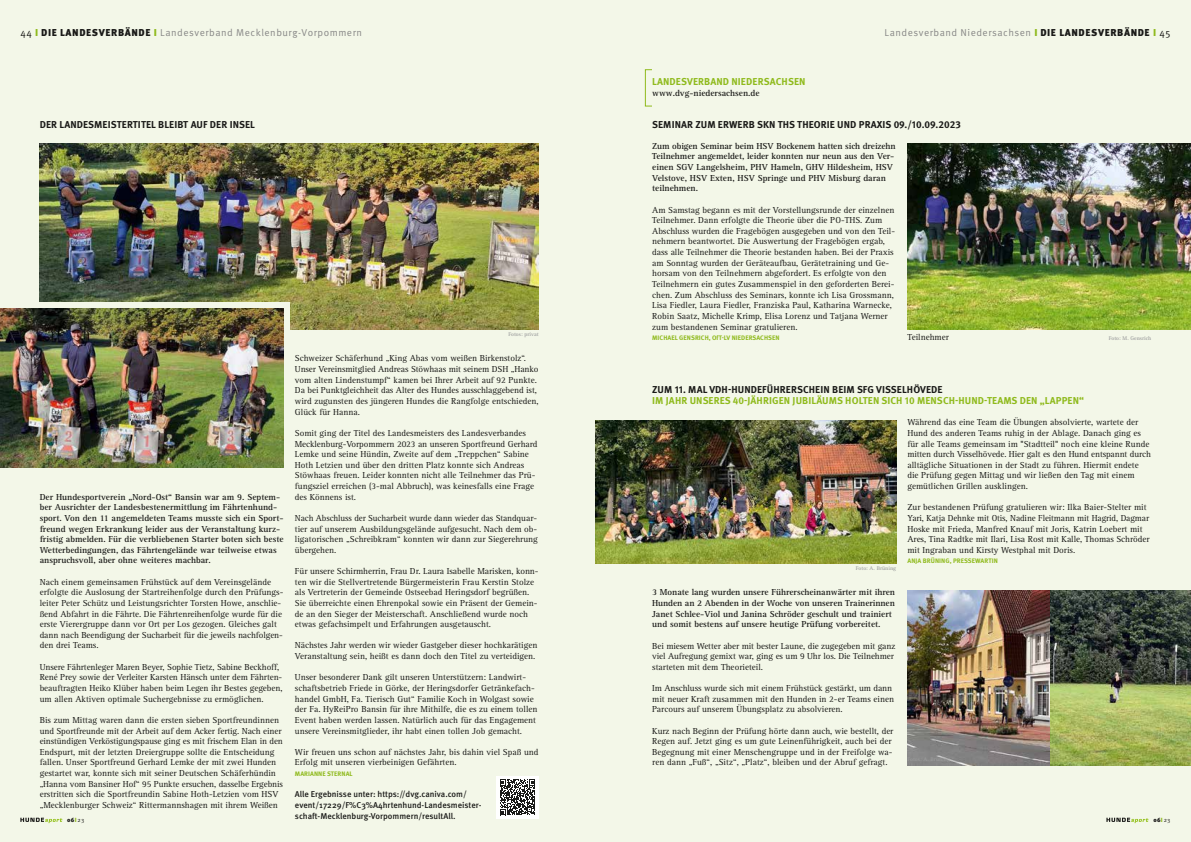
<style>
.page{position:relative;width:1191px;height:842px;background:#fff}
.page>*{position:absolute;margin:0;border:0;box-sizing:border-box;transform-origin:0 0}
.t1{font:700 10px "Meta Pro";letter-spacing:.01em;color:#1a1a18}
.t2{font:10px "Meta Pro Norm";letter-spacing:.05em;color:#878786}
.t3{font:700 10px "Meta Pro";letter-spacing:.01em;color:#8fba1c}
.t4{font:9px/10.6px "Rotis Serif Pro";color:#1a1a18}
.t5{font:700 9px/10.6px "Rotis Serif Pro";color:#1a1a18}
.t6{font:500 8.5px/10.6px "Meta Pro";color:#1a1a18}
.t7{font:700 6.5px "Meta Pro";letter-spacing:.01em;color:#8fba1c}
.t8{font:900 6px "Meta Pro";letter-spacing:.05em;color:#1a1a18}
.t9{font:700 5.5px "Rotis Serif Pro";color:#9c9d9d}
.s1{color:#1a1a18}
.s2{font-family:"Meta Pro";font-weight:900;color:#8fba1c}
.s3{font-family:"Meta Pro";font-weight:900;color:#1a1a18}
.s4{color:#8fba1c}
.s5{font-family:"Meta Pro Norm";font-weight:400}
</style>
<div class="page">
<div style="left:0;top:0;width:595px;height:842px;background:#f3f7e8"></div>
<div style="left:595px;top:0;width:596px;height:842px;background:#f3f7e8"></div>
<svg style="left:20px;top:818px;width:42px;height:5px"></svg>
<svg style="left:1106px;top:818px;width:42px;height:5px"></svg>
<img style="left:40px;top:144px;width:499px;height:186px">
<img style="left:907px;top:144px;width:284px;height:186px">
<img style="left:907px;top:590px;width:284px;height:175px">
<img style="left:595px;top:420px;width:301px;height:143px">
<div style="left:0;top:303px;width:289px;height:165px;background:#f3f7e8"></div>
<img style="left:0;top:308px;width:283px;height:160px">
<div style="left:496px;top:776px;width:43px;height:43px;background:#fff"></div>
<svg style="left:500px;top:779px;width:35px;height:36px"></svg>
<div style="left:645px;top:69px;width:14px;height:37px;border:1px solid #8fba1c"></div>
<div style="left:652px;top:64px;width:11px;height:53px;background:#f3f7e8"></div>
<p class="t2" style="left:21px;top:25px;width:343px"><span class="s1">44</span> <span class="s2">I</span> <span class="s3">DIE LANDESVERBÄNDE</span> <span class="s2">I</span> Landesverband Mecklenburg-Vorpommern</p>
<p class="t2" style="left:884px;top:25px;width:287px">Landesverband Niedersachsen <span class="s2">I</span> <span class="s3">DIE LANDESVERBÄNDE</span> <span class="s2">I</span> <span class="s1">45</span></p>
<p class="t1" style="left:40px;top:116px;width:217px">DER LANDESMEISTERTITEL BLEIBT AUF DER INSEL</p>
<p class="t9" style="left:508px;top:331px;width:32px">Fotos: privat</p>
<p class="t3" style="left:652px;top:74px;width:155px">LANDESVERBAND NIEDERSACHSEN</p>
<p class="t5" style="left:652px;top:87px;width:109px">www.dvg-niedersachsen.de</p>
<p class="t1" style="left:652px;top:116px;width:310px">SEMINAR ZUM ERWERB SKN THS THEORIE UND PRAXIS 09./10.09.2023</p>
<p class="t5" style="left:652px;top:140px;width:245px">Zum obigen Seminar beim HSV Bockenem hatten sich dreizehn Teilnehmer angemeldet, leider konnten nur neun aus den Ver&shy;einen SGV Langelsheim, PHV Hameln, GHV Hildesheim, HSV Velstove, HSV Exten, HSV Springe und PHV Misburg daran teilnehmen.</p>
<p class="t4" style="left:652px;top:204px;width:244px">Am Samstag begann es mit der Vorstellungsrunde der einzelnen Teilnehmer. Dann erfolgte die Theorie über die PO-THS. Zum Abschluss wurden die Fragebögen ausgegeben und von den Teil&shy;nehmern beantwortet. Die Auswertung der Fragebögen ergab, dass alle Teilnehmer die Theorie bestanden haben. Bei der Praxis am Sonntag wurden der Geräteaufbau, Gerätetraining und Ge&shy;horsam von den Teilnehmern abgefordert. Es erfolgte von den Teilnehmern ein gutes Zusammenspiel in den geforderten Berei&shy;chen. Zum Abschluss des Seminars, konnte ich Lisa Grossmann, Lisa Fiedler, Laura Fiedler, Franziska Paul, Katharina Warnecke, Robin Saatz, Michelle Krimp, Elisa Lorenz und Tatjana Werner zum bestandenen Seminar gratulieren.</p>
<p class="t7" style="left:652px;top:333px;width:129px">MICHAEL GENSRICH, OfT-LV NIEDERSACHSEN</p>
<p class="t4" style="left:907px;top:332px;width:43px">Teilnehmer</p>
<p class="t9" style="left:1108px;top:335px;width:44px">Foto: M. Gensrich</p>
<p class="t4" style="left:295px;top:353px;width:245px">Schweizer Schäferhund „King Abas vom weißen Birkenstolz“.<br>Unser Vereinsmitglied Andreas Stöwhaas mit seinem DSH „Hanko vom alten Lindenstumpf“ kamen bei Ihrer Arbeit auf 92 Punkte.<br>Da bei Punktgleichheit das Alter des Hundes ausschlaggebend ist, wird zugunsten des jüngeren Hundes die Rangfolge entschieden, Glück für Hanna.</p>
<p class="t4" style="left:295px;top:428px;width:244px">Somit ging der Titel des Landesmeisters des Landesverbandes Mecklenburg-Vorpommern 2023 an unseren Sportfreund Gerhard Lemke und seine Hündin, Zweite auf dem „Treppchen“ Sabine Hoth Letzien und über den dritten Platz konnte sich Andreas Stöwhaas freuen. Leider konnten nicht alle Teilnehmer das Prü&shy;fungsziel erreichen (3-mal Abbruch), was keinesfalls eine Frage des Könnens ist.</p>
<p class="t4" style="left:295px;top:513px;width:244px;text-align:justify">Nach Abschluss der Sucharbeit wurde dann wieder das Standquar&shy;tier auf unserem Ausbildungsgelände aufgesucht. Nach dem ob&shy;ligatorischen „Schreibkram“ konnten wir dann zur Siegerehrung übergehen.</p>
<p class="t4" style="left:295px;top:566px;width:245px">Für unsere Schirmherrin, Frau Dr. Laura Isabelle Marisken, konn&shy;ten wir die Stellvertretende Bürgermeisterin Frau Kerstin Stolze als Vertreterin der Gemeinde Ostseebad Heringsdorf begrüßen.<br>Sie überreichte einen Ehrenpokal sowie ein Präsent der Gemein&shy;de an den Sieger der Meisterschaft. Anschließend wurde noch etwas gefachsimpelt und Erfahrungen ausgetauscht.</p>
<p class="t4" style="left:295px;top:640px;width:244px">Nächstes Jahr werden wir wieder Gastgeber dieser hochkarätigen<br>Veranstaltung sein, heißt es dann doch den Titel zu verteidigen.</p>
<p class="t4" style="left:295px;top:672px;width:244px">Unser besonderer Dank gilt unseren Unterstützern: Landwirt&shy;schaftsbetrieb Friede in Görke, der Heringsdorfer Getränkefach&shy;handel GmbH, Fa. Tierisch Gut“ Familie Koch in Wolgast sowie der Fa. HyReiPro Bansin für ihre Mithilfe, die es zu einem tollen Event haben werden lassen. Natürlich auch für das Engagement unsere Vereinsmitglieder, ihr habt einen tollen Job gemacht.</p>
<p class="t4" style="left:295px;top:746px;width:245px">Wir freuen uns schon auf nächstes Jahr, bis dahin viel Spaß und<br>Erfolg mit unseren vierbeinigen Gefährten.</p>
<p class="t7" style="left:295px;top:769px;width:59px">MARIANNE STERNAL</p>
<p class="t1" style="left:652px;top:382px;width:292px">ZUM 11. MAL VDH-HUNDEFÜHRERSCHEIN BEIM SFG VISSELHÖVEDE</p>
<p class="t3" style="left:652px;top:393px;width:433px">IM JAHR UNSERES 40-JÄHRIGEN JUBILÄUMS HOLTEN SICH 10 MENSCH-HUND-TEAMS DEN „LAPPEN“</p>
<p class="t4" style="left:907px;top:417px;width:245px">Während das eine Team die Übungen absolvierte, wartete der Hund des anderen Teams ruhig in der Ablage. Danach ging es für alle Teams gemeinsam im "Stadtteil" noch eine kleine Runde mitten durch Visselhövede. Hier galt es den Hund entspannt durch alltägliche Situationen in der Stadt zu führen. Hiermit endete die Prüfung gegen Mittag und wir ließen den Tag mit einem gemütlichen Grillen ausklingen.</p>
<p class="t4" style="left:907px;top:502px;width:244px">Zur bestandenen Prüfung gratulieren wir: Ilka Baier-Stelter mit Yari, Katja Dehnke mit Otis, Nadine Fleitmann mit Hagrid, Dagmar Hoske mit Frieda, Manfred Knauf mit Joris, Katrin Loebert mit Ares, Tina Radtke mit Ilari, Lisa Rost mit Kalle, Thomas Schröder mit Ingraban und Kirsty Westphal mit Doris.</p>
<p class="t7" style="left:907px;top:556px;width:92px">ANJA BRÜNING, PRESSEWARTIN</p>
<p class="t5" style="left:40px;top:491px;width:245px">Der Hundesportverein „Nord-Ost“ Bansin war am 9. Septem&shy;ber Ausrichter der Landesbestenermittlung im Fährtenhund&shy;sport. Von den 11 angemeldeten Teams musste sich ein Sport&shy;freund wegen Erkrankung leider aus der Veranstaltung kurz&shy;fristig abmelden. Für die verbliebenen Starter boten sich beste Wetterbedingungen, das Fährtengelände war teilweise etwas anspruchsvoll, aber ohne weiteres machbar.</p>
<p class="t4" style="left:40px;top:576px;width:245px">Nach einem gemeinsamen Frühstück auf dem Vereinsgelände erfolgte die Auslosung der Startreihenfolge durch den Prüfungs&shy;leiter Peter Schütz und Leistungsrichter Torsten Howe, anschlie&shy;ßend Abfahrt in die Fährte. Die Fährtenreihenfolge wurde für die erste Vierergruppe dann vor Ort per Los gezogen. Gleiches galt dann nach Beendigung der Sucharbeit für die jeweils nachfolgen&shy;den drei Teams.</p>
<p class="t4" style="left:40px;top:661px;width:244px">Unsere Fährtenleger Maren Beyer, Sophie Tietz, Sabine Beckhoff, René Prey sowie der Verleiter Karsten Hänsch unter dem Fährten&shy;beauftragten Heiko Klüber haben beim Legen ihr Bestes gegeben, um allen Aktiven optimale Suchergebnisse zu ermöglichen.</p>
<p class="t4" style="left:40px;top:715px;width:245px">Bis zum Mittag waren dann die ersten sieben Sportfreundinnen und Sportfreunde mit der Arbeit auf dem Acker fertig. Nach einer einstündigen Verköstigungspause ging es mit frischem Elan in den Endspurt, mit der letzten Dreiergruppe sollte die Entscheidung fallen. Unser Sportfreund Gerhard Lemke der mit zwei Hunden gestartet war, konnte sich mit seiner Deutschen Schäferhündin „Hanna vom Bansiner Hof“ 95 Punkte ersuchen, dasselbe Ergebnis erstritten sich die Sportfreundin Sabine Hoth-Letzien vom HSV „Mecklenburger Schweiz“ Rittermannshagen mit ihrem Weißen</p>
<p class="t9" style="left:855px;top:565px;width:42px">Foto: A. Brüning</p>
<p class="t5" style="left:652px;top:587px;width:244px">3 Monate lang wurden unsere Führerscheinanwärter mit ihren Hunden an 2 Abenden in der Woche von unseren Trainerinnen Janet Schlee-Viol und Janina Schröder geschult und trainiert und somit bestens auf unsere heutige Prüfung vorbereitet.</p>
<p class="t4" style="left:652px;top:640px;width:245px">Bei miesem Wetter aber mit bester Laune, die zugegeben mit ganz viel Aufregung gemixt war, ging es um 9 Uhr los. Die Teilnehmer starteten mit dem Theorieteil.</p>
<p class="t4" style="left:652px;top:683px;width:243px">Im Anschluss wurde sich mit einem Frühstück gestärkt, um dann mit neuer Kraft zusammen mit den Hunden in 2-er Teams einen<br>Parcours auf unserem Übungsplatz zu absolvieren.</p>
<p class="t4" style="left:652px;top:725px;width:243px">Kurz nach Beginn der Prüfung hörte dann auch, wie bestellt, der Regen auf. Jetzt ging es um gute Leinenführigkeit, auch bei der Begegnung mit einer Menschengruppe und in der Freifolge wa&shy;ren dann „Fuß“, „Sitz“, „Platz“, bleiben und der Abruf gefragt.</p>
<p class="t6" style="left:295px;top:788px;width:188px">Alle Ergebnisse unter: https://dvg.caniva.com/ event/17229/F%C3%A4hrtenhund-Landesmeister&shy;schaft-Mecklenburg-Vorpommern/resultAll.</p>
<p class="t8" style="left:67px;top:815px;width:19px">06<span class="s4">I</span><span class="s5">23</span></p>
<p class="t8" style="left:1153px;top:815px;width:19px">06<span class="s4">I</span><span class="s5">23</span></p>
</div>
